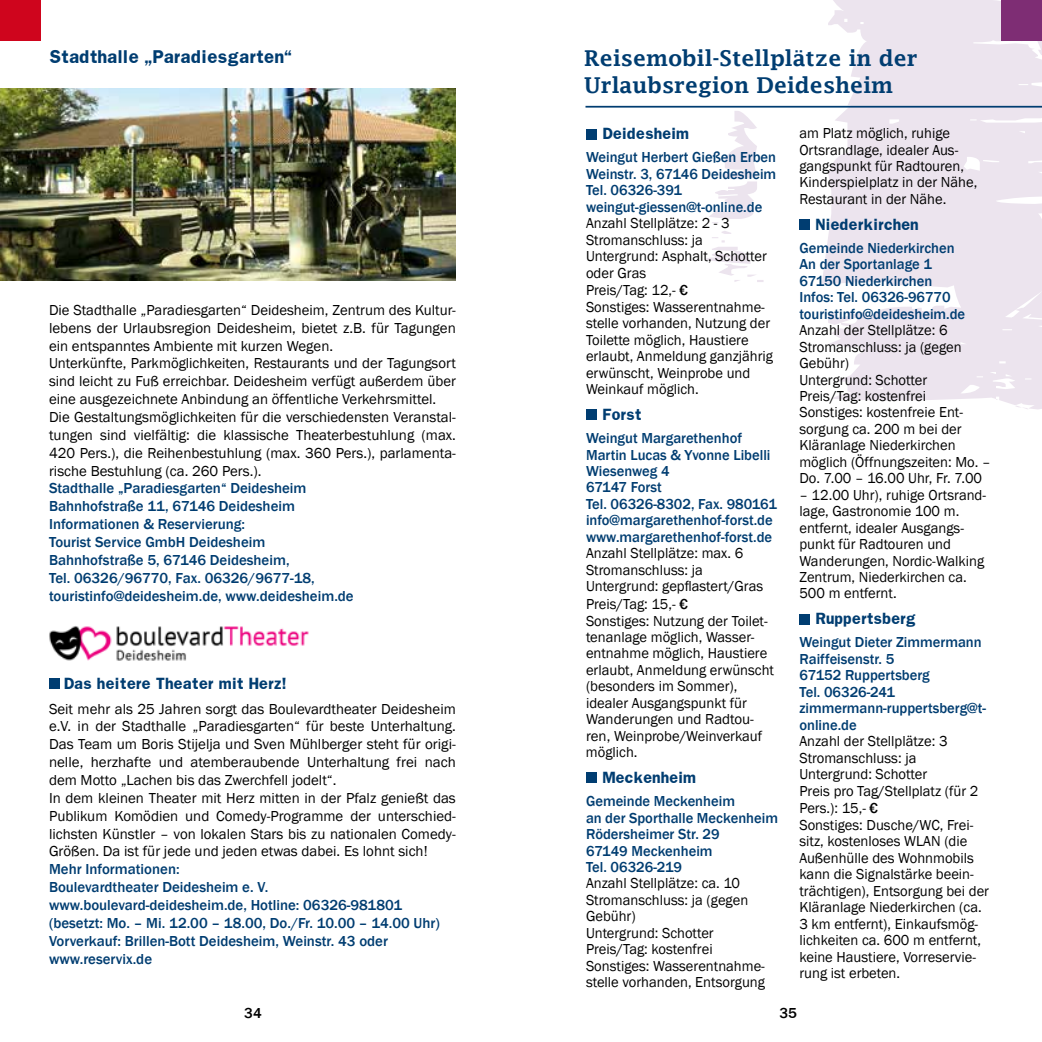
<style>
.page{position:relative;width:1042px;height:1042px;background:#fff}
.page>*{position:absolute;margin:0;border:0;box-sizing:border-box;transform-origin:0 0}
.t1{font:600 21.88px/26.2px "Lucida Fax";color:#003d71}
.t2{font:700 15.75px "Franklin";color:#003d71}
.t3{font:14.88px/16.4px "Franklin Gothic";color:#000}
.t4{font:500 14.88px/16.4px "Franklin Gothic";color:#003d71}
.t5{font:500 14.88px "Franklin Gothic";color:#000}
.t6{font:700 13.83px "Franklin";color:#003d71}
.s1{font-weight:500}
</style>
<div class="page">
<svg style="left:705px;top:0;width:337px;height:409px;fill:#ece4ee"></svg>
<img style="left:0;top:88px;width:456px;height:192px">
<div style="left:49px;top:678px;width:10px;height:11px;background:#003d71"></div>
<img style="left:49px;top:626px;width:260px;height:35px">
<div style="left:0;top:0;width:41px;height:41px;background:#cf051d"></div>
<div style="left:586px;top:129px;width:10px;height:10px;background:#003d71"></div>
<div style="left:586px;top:410px;width:10px;height:10px;background:#003d71"></div>
<div style="left:586px;top:773px;width:10px;height:10px;background:#003d71"></div>
<div style="left:799px;top:220px;width:10px;height:10px;background:#003d71"></div>
<div style="left:799px;top:614px;width:10px;height:10px;background:#003d71"></div>
<hr style="left:585px;top:106px;width:457px;height:2px;background:#003d71">
<div style="left:1001px;top:0;width:41px;height:41px;background:#7e2d74"></div>
<p class="t2" style="left:49px;top:46px;width:244px">Stadthalle „Paradiesgarten“</p>
<p class="t3" style="left:49px;top:301px;width:408px;line-height:17.8px">Die Stadthalle „Paradiesgarten“ Deidesheim, Zentrum des Kultur&shy;lebens der Urlaubsregion Deidesheim, bietet z.B. für Tagungen ein entspanntes Ambiente mit kurzen Wegen.<br>Unterkünfte, Parkmöglichkeiten, Restaurants und der Tagungsort sind leicht zu Fuß erreichbar. Deidesheim verfügt außerdem über eine ausgezeichnete Anbindung an öffentliche Verkehrsmittel.<br>Die Gestaltungsmöglichkeiten für die verschiedensten Veranstal&shy;tungen sind vielfältig: die klassische Theaterbestuhlung (max.<br>420 Pers.), die Reihenbestuhlung (max. 360 Pers.), parlamenta&shy;rische Bestuhlung (ca. 260 Pers.).</p>
<p class="t4" style="left:49px;top:480px;width:306px;line-height:17.8px">Stadthalle „Paradiesgarten“ Deidesheim Bahnhofstraße 11, 67146 Deidesheim Informationen &amp; Reservierung:<br>Tourist Service GmbH Deidesheim Bahnhofstraße 5, 67146 Deidesheim,<br>Tel. 06326/96770, Fax. 06326/9677-18, touristinfo@deidesheim.de, www.deidesheim.de</p>
<p class="t6" style="left:64px;top:673px;width:224px">Das heitere Theater mit Herz!</p>
<p class="t3" style="left:49px;top:700px;width:408px;line-height:17.8px">Seit mehr als 25 Jahren sorgt das Boulevardtheater Deidesheim e.V. in der Stadthalle „Paradiesgarten“ für beste Unterhaltung.<br>Das Team um Boris Stijelja und Sven Mühlberger steht für origi&shy;nelle, herzhafte und atemberaubende Unterhaltung frei nach dem Motto „Lachen bis das Zwerchfell jodelt“.<br>In dem kleinen Theater mit Herz mitten in der Pfalz genießt das Publikum Komödien und Comedy-Programme der unterschied&shy;lichsten Künstler – von lokalen Stars bis zu nationalen Comedy-Größen. Da ist für jede und jeden etwas dabei. Es lohnt sich!</p>
<p class="t4" style="left:49px;top:860px;width:392px;line-height:17.8px">Mehr Informationen:<br>Boulevardtheater Deidesheim e. V. www.boulevard-deidesheim.de, Hotline: 06326-981801 (besetzt: Mo. – Mi. 12.00 – 18.00, Do./Fr. 10.00 – 14.00 Uhr)<br>Vorverkauf: Brillen-Bott Deidesheim, Weinstr. 43 oder www.reservix.de</p>
<p class="t5" style="left:244px;top:1003px;width:19px">34</p>
<h1 class="t1" style="left:584px;top:45px;width:335px">Reisemobil-Stellplätze in der<br>Urlaubsregion Deidesheim</h1>
<p class="t6" style="left:602px;top:124px;width:88px">Deidesheim</p>
<p class="t4" style="left:586px;top:149px;width:192px">Weingut Herbert Gießen Erben<br>Weinstr. 3, 67146 Deidesheim<br>Tel. 06326-391 weingut-giessen@t-online.de</p>
<p class="t3" style="left:586px;top:215px;width:182px">Anzahl Stellplätze: 2 - 3<br>Stromanschluss: ja<br>Untergrund: Asphalt, Schotter oder Gras</p>
<p class="t3" style="left:586px;top:282px;width:189px">Preis/Tag: 12,- <span class="s1">€<br></span>Sonstiges: Wasserentnahme&shy;stelle vorhanden, Nutzung der<br>Toilette möglich, Haustiere erlaubt, Anmeldung ganzjährig erwünscht, Weinprobe und<br>Weinkauf möglich.</p>
<p class="t6" style="left:602px;top:405px;width:41px">Forst</p>
<p class="t4" style="left:586px;top:430px;width:192px">Weingut Margarethenhof<br>Martin Lucas &amp; Yvonne Libelli<br>Wiesenweg 4<br>67147 Forst<br>Tel. 06326-8302, Fax. 980161 info@margarethenhof-forst.de www.margarethenhof-forst.de</p>
<p class="t3" style="left:586px;top:545px;width:179px">Anzahl Stellplätze: max. 6<br>Stromanschluss: ja<br>Untergrund: gepflastert/Gras</p>
<p class="t3" style="left:586px;top:596px;width:190px">Preis/Tag: 15,- <span class="s1">€<br></span>Sonstiges: Nutzung der Toilet&shy;tenanlage möglich, Wasser&shy;entnahme möglich, Haustiere erlaubt, Anmeldung erwünscht (besonders im Sommer), idealer Ausgangspunkt für<br>Wanderungen und Radtou&shy;ren, Weinprobe/Weinverkauf möglich.</p>
<p class="t6" style="left:602px;top:768px;width:95px">Meckenheim</p>
<p class="t4" style="left:586px;top:793px;width:193px">Gemeinde Meckenheim<br>an der Sporthalle Meckenheim<br>Rödersheimer Str. 29<br>67149 Meckenheim<br>Tel. 06326-219</p>
<p class="t3" style="left:586px;top:875px;width:180px">Anzahl Stellplätze: ca. 10<br>Stromanschluss: ja (gegen<br>Gebühr)<br>Untergrund: Schotter<br>Preis/Tag: kostenfrei<br>Sonstiges: Wasserentnahme&shy;stelle vorhanden, Entsorgung</p>
<p class="t3" style="left:799px;top:125px;width:179px">am Platz möglich, ruhige<br>Ortsrandlage, idealer Aus&shy;gangspunkt für Radtouren,<br>Kinderspielplatz in der Nähe,<br>Restaurant in der Nähe.</p>
<p class="t6" style="left:816px;top:215px;width:104px">Niederkirchen</p>
<p class="t4" style="left:799px;top:240px;width:167px">Gemeinde Niederkirchen<br>An der Sportanlage 1<br>67150 Niederkirchen<br>Infos: Tel. 06326-96770 touristinfo@deidesheim.de</p>
<p class="t3" style="left:799px;top:322px;width:193px">Anzahl der Stellplätze: 6<br>Stromanschluss: ja (gegen<br>Gebühr)<br>Untergrund: Schotter<br>Preis/Tag: kostenfrei<br>Sonstiges: kostenfreie Ent&shy;sorgung ca. 200 m bei der<br>Kläranlage Niederkirchen möglich (Öffnungszeiten: Mo. –<br>Do. 7.00 – 16.00 Uhr, Fr. 7.00</p>
<p class="t3" style="left:799px;top:487px;width:188px">– 12.00 Uhr), ruhige Ortsrand&shy;lage, Gastronomie 100 m. entfernt, idealer Ausgangs&shy;punkt für Radtouren und<br>Wanderungen, Nordic-Walking<br>Zentrum, Niederkirchen ca.<br>500 m entfernt.</p>
<p class="t6" style="left:816px;top:609px;width:102px">Ruppertsberg</p>
<p class="t4" style="left:799px;top:634px;width:188px">Weingut Dieter Zimmermann<br>Raiffeisenstr. 5<br>67152 Ruppertsberg<br>Tel. 06326-241 zimmermann-ruppertsberg@t&shy;online.de</p>
<p class="t3" style="left:799px;top:733px;width:180px">Anzahl der Stellplätze: 3<br>Stromanschluss: ja<br>Untergrund: Schotter<br>Preis pro Tag/Stellplatz (für 2</p>
<p class="t3" style="left:799px;top:800px;width:191px">Pers.): 15,- <span class="s1">€<br></span>Sonstiges: Dusche/WC, Frei&shy;sitz, kostenloses WLAN (die<br>Außenhülle des Wohnmobils kann die Signalstärke beein&shy;trächtigen), Entsorgung bei der<br>Kläranlage Niederkirchen (ca.<br>3 km entfernt), Einkaufsmög&shy;lichkeiten ca. 600 m entfernt, keine Haustiere, Vorreservie&shy;rung ist erbeten.</p>
<p class="t5" style="left:779px;top:1003px;width:19px">35</p>
</div>
